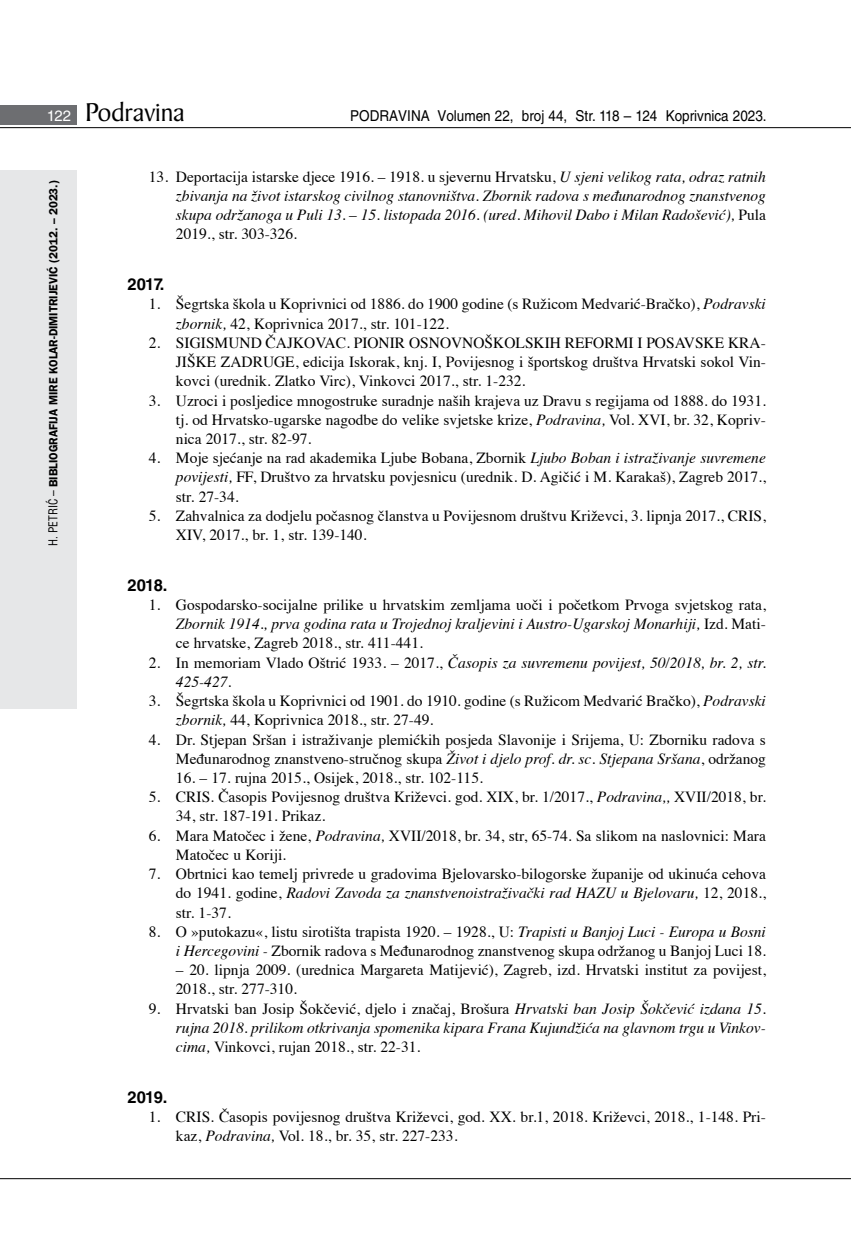
<style>
.page{position:relative;width:851px;height:1234px;background:#fff}
.page>*{position:absolute;margin:0;border:0;box-sizing:border-box;transform-origin:0 0}
.t1{font:27.6px "Baker Signet BT";color:#000}
.t2{font:700 16.5px "Helvetica LT Skin 29";letter-spacing:-.035em;color:#000}
.t3{font:15.45px/19.2px "Times";color:#000}
.t4{font:italic 15.45px/19.2px "Times";color:#000;text-align:justify}
.t5{font:15px "Helvetica LT Skin 29";color:#000;scale:.9 1}
.t6{font:600 12px "ITC Franklin Gothic Skin 29";letter-spacing:-.005em;color:#000;scale:.95 1}
.s1{font-family:"Helvetica LT Skin 29";font-size:15px;color:#fff}
.s2{font-family:"Helvetica LT Skin 29";font-weight:400;font-stretch:condensed}
.s3{font-style:normal}
.s4{font-style:italic}
</style>
<div class="page">
<div style="left:0;top:170px;width:77px;height:538px;background:#e6e7e8"></div>
<div style="left:0;top:105px;width:77px;height:19px;background:#6d6e71"></div>
<hr style="left:0;top:127px;width:850px;height:1px;background:#000">
<hr style="left:0;top:1177px;width:850px;height:1px;background:#000">
<h1 class="t1" style="left:47px;top:95px;width:139px"><span class="s1">122</span> Podravina</h1>
<p class="t5" style="left:350px;top:107px;width:464px">PODRAVINA Volumen 22, broj 44, Str. 118 – 124 Koprivnica 2023.</p>
<p class="t6" style="left:46px;top:545px;width:386px;rotate:-90deg"><span class="s2">H. PETRIĆ –</span> BIBLIOGRAFIJA MIRE KOLAR-DIMITRIJEVIĆ (2012. – 2023.)</p>
<p class="t4" style="left:176px;top:166px;width:591px;text-indent:-27px"><span class="s3">13. Deportacija istarske djece 1916. – 1918. u sjevernu Hrvatsku,</span> U sjeni velikog rata, odraz ratnih zbivanja na život istarskog civilnog stanovništva. Zbornik radova s međunarodnog znanstvenog skupa održanoga u Puli 13. – 15. listopada 2016. (ured. Mihovil Dabo i Milan Radošević), <span class="s3">Pula 2019., str. 303-326.</span></p>
<p class="t2" style="left:128px;top:274px;width:38px">2017.</p>
<p class="t3" style="left:176px;top:293px;width:591px;text-indent:-27px">1. Šegrtska škola u Koprivnici od 1886. do 1900 godine (s Ružicom Medvarić-Bračko), <span class="s4">Podravski zbornik,</span> 42, Koprivnica 2017., str. 101-122.</p>
<p class="t3" style="left:176px;top:332px;width:591px;text-align:justify;text-indent:-27px">2. SIGISMUND ČAJKOVAC. PIONIR OSNOVNOŠKOLSKIH REFORMI I POSAVSKE KRA-JIŠKE ZADRUGE, edicija Iskorak, knj. I, Povijesnog i športskog društva Hrvatski sokol Vin&shy;kovci (urednik. Zlatko Virc), Vinkovci 2017., str. 1-232.</p>
<p class="t3" style="left:176px;top:389px;width:591px;text-align:justify;text-indent:-27px">3. Uzroci i posljedice mnogostruke suradnje naših krajeva uz Dravu s regijama od 1888. do 1931. tj. od Hrvatsko-ugarske nagodbe do velike svjetske krize, <span class="s4">Podravina,</span> Vol. XVI, br. 32, Kopriv&shy;nica 2017., str. 82-97.</p>
<p class="t3" style="left:176px;top:447px;width:591px;text-align:justify;text-indent:-27px">4. Moje sjećanje na rad akademika Ljube Bobana, Zbornik <span class="s4">Ljubo Boban i istraživanje suvremene povijesti,</span> FF, Društvo za hrvatsku povjesnicu (urednik. D. Agičić i M. Karakaš), Zagreb 2017., str. 27-34.</p>
<p class="t3" style="left:176px;top:504px;width:591px;text-indent:-27px">5. Zahvalnica za dodjelu počasnog članstva u Povijesnom društvu Križevci, 3. lipnja 2017., CRIS,<br>XIV, 2017., br. 1, str. 139-140.</p>
<p class="t2" style="left:128px;top:575px;width:41px">2018.</p>
<p class="t3" style="left:176px;top:593px;width:591px;text-align:justify;text-indent:-27px">1. Gospodarsko-socijalne prilike u hrvatskim zemljama uoči i početkom Prvoga svjetskog rata, <span class="s4">Zbornik 1914., prva godina rata u Trojednoj kraljevini i Austro-Ugarskoj Monarhiji,</span> Izd. Mati&shy;ce hrvatske, Zagreb 2018., str. 411-441.</p>
<p class="t4" style="left:176px;top:651px;width:591px;text-indent:-27px"><span class="s3">2. In memoriam Vlado Oštrić 1933. – 2017.,</span> Časopis za suvremenu povijest, 50/2018, br. 2, str.<br>425-427.</p>
<p class="t3" style="left:176px;top:689px;width:591px;text-indent:-27px">3. Šegrtska škola u Koprivnici od 1901. do 1910. godine (s Ružicom Medvarić Bračko), <span class="s4">Podravski zbornik,</span> 44, Koprivnica 2018., str. 27-49.</p>
<p class="t3" style="left:149px;top:728px;width:618px;text-align:right">4. Dr. Stjepan Sršan i istraživanje plemićkih posjeda Slavonije i Srijema, U: Zborniku radova s<br>Međunarodnog znanstveno-stručnog skupa <span class="s4">Život i djelo prof. dr. sc. Stjepana Sršana</span>, održanog</p>
<p class="t3" style="left:176px;top:766px;width:308px">16. – 17. rujna 2015., Osijek, 2018., str. 102-115.</p>
<p class="t3" style="left:176px;top:786px;width:591px;text-indent:-27px">5. CRIS. Časopis Povijesnog društva Križevci. god. XIX, br. 1/2017., <span class="s4">Podravina,,</span> XVII/2018, br.<br>34, str. 187-191. Prikaz.</p>
<p class="t3" style="left:176px;top:824px;width:591px;text-indent:-27px">6. Mara Matočec i žene, <span class="s4">Podravina,</span> XVII/2018, br. 34, str, 65-74. Sa slikom na naslovnici: Mara<br>Matočec u Koriji.</p>
<p class="t3" style="left:176px;top:862px;width:591px;text-align:justify;text-indent:-27px">7. Obrtnici kao temelj privrede u gradovima Bjelovarsko-bilogorske županije od ukinuća cehova do 1941. godine, <span class="s4">Radovi Zavoda za znanstvenoistraživački rad HAZU u Bjelovaru,</span> 12, 2018., str. 1-37.</p>
<p class="t3" style="left:149px;top:920px;width:618px;text-align:right">8. O »putokazu«, listu sirotišta trapista 1920. – 1928., U: <span class="s4">Trapisti u Banjoj Luci - Europa u Bosni i Hercegovini -</span> Zbornik radova s Međunarodnog znanstvenog skupa održanog u Banjoj Luci 18.</p>
<p class="t3" style="left:176px;top:958px;width:591px">– 20. lipnja 2009. (urednica Margareta Matijević), Zagreb, izd. Hrvatski institut za povijest,<br>2018., str. 277-310.</p>
<p class="t4" style="left:176px;top:997px;width:591px;text-indent:-27px"><span class="s3">9. Hrvatski ban Josip Šokčević, djelo i značaj, Brošura</span> Hrvatski ban Josip Šokčević izdana 15. rujna 2018. prilikom otkrivanja spomenika kipara Frana Kujundžića na glavnom trgu u Vinkov&shy;cima, <span class="s3">Vinkovci, rujan 2018., str. 22-31.</span></p>
<p class="t2" style="left:128px;top:1086px;width:41px">2019.</p>
<p class="t3" style="left:176px;top:1105px;width:591px;text-indent:-27px">1. CRIS. Časopis povijesnog društva Križevci, god. XX. br.1, 2018. Križevci, 2018., 1-148. Pri&shy;kaz, <span class="s4">Podravina,</span> Vol. 18., br. 35, str. 227-233.</p>
</div>
